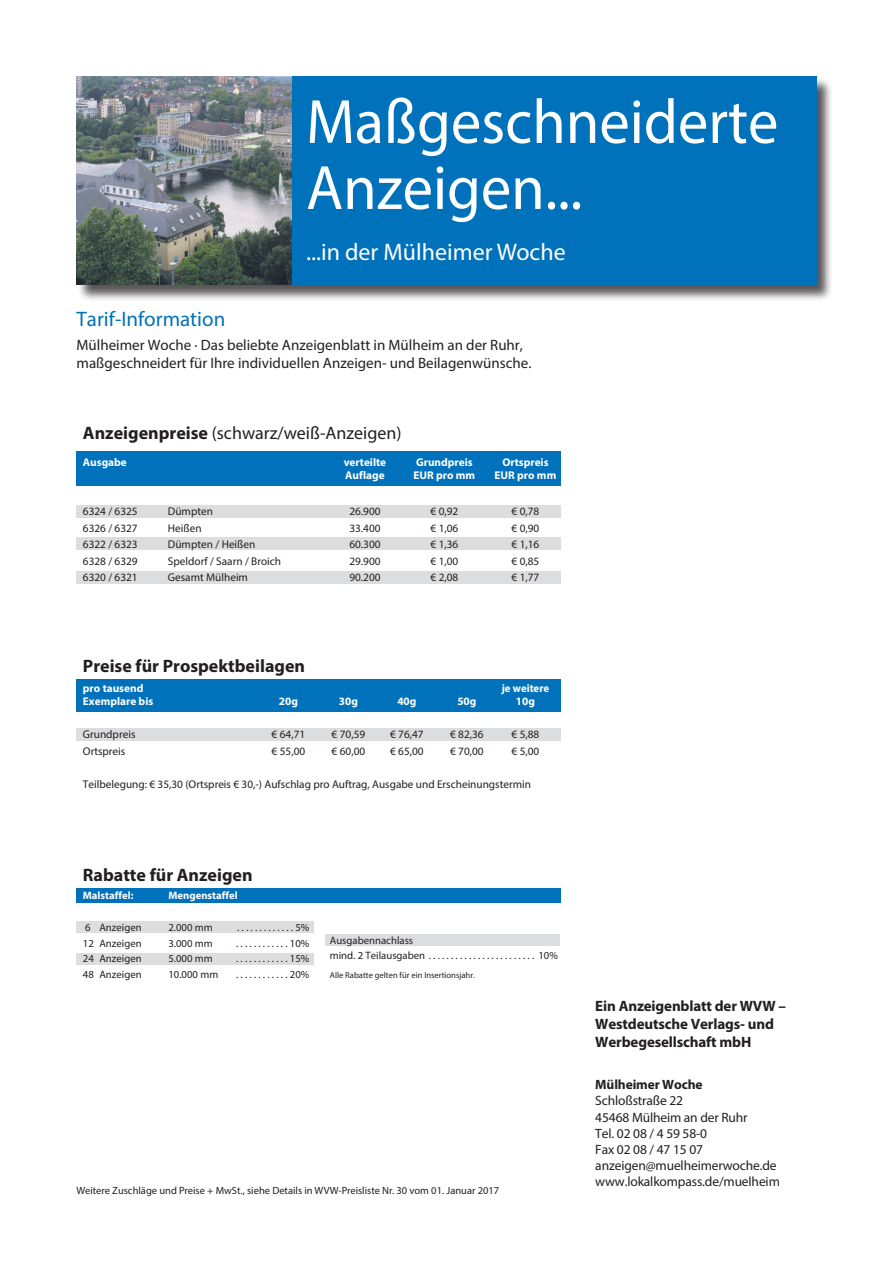
<style>
.page{position:relative;width:893px;height:1263px;background:#fff}
.page>*{position:absolute;margin:0;border:0;box-sizing:border-box;transform-origin:0 0}
.t1{font:63px/66px "Myriad Pro";color:#fff;scale:.96 1}
.t2{font:24px "Myriad Pro";color:#fff}
.t3{font:21px "Myriad Pro";color:#0072bc}
.t4{font:700 18px "Myriad Pro";color:#231f20}
.t5{font:18px "Myriad Pro";color:#231f20}
.t6{font:15px "Myriad Pro";color:#231f20}
.t7{font:700 15px/18px "Myriad Pro";letter-spacing:-.01em;color:#231f20}
.t8{font:13.5px "Myriad Pro";letter-spacing:-.01em;color:#231f20}
.t9{font:700 13.5px "Myriad Pro";letter-spacing:-.01em;color:#231f20}
.t10{font:11.25px "Myriad Pro";color:#231f20}
.t11{font:700 11.25px "Myriad Pro";color:#fff}
.t12{font:700 11.25px "Myriad Pro";color:#fff;scale:.96 1}
.t13{font:10.65px "Myriad Pro";color:#231f20}
.t14{font:700 10.65px "Myriad Pro";color:#fff}
.t15{font:10.5px "Myriad Pro";color:#231f20}
.t16{font:8.55px "Myriad Pro";color:#231f20}
.s1{font-weight:700}
</style>
<div class="page">
<div style="left:77px;top:537px;width:484px;height:13px;background:#dcdddf"></div>
<div style="left:77px;top:505px;width:484px;height:13px;background:#dcdddf"></div>
<div style="left:77px;top:451px;width:484px;height:35px;background:#0072bc"></div>
<div style="left:77px;top:571px;width:484px;height:13px;background:#dcdddf"></div>
<div style="left:77px;top:77px;width:756px;height:224px;background:#231f20;opacity:.75"></div>
<div style="left:77px;top:77px;width:739px;height:208px;background:#0072bc"></div>
<img style="left:77px;top:77px;width:214px;height:208px">
<div style="left:77px;top:921px;width:237px;height:12px;background:#dcdddf"></div>
<div style="left:77px;top:953px;width:237px;height:12px;background:#dcdddf"></div>
<div style="left:77px;top:888px;width:484px;height:15px;background:#0072bc"></div>
<div style="left:325px;top:934px;width:235px;height:12px;background:#dcdddf"></div>
<div style="left:77px;top:728px;width:484px;height:13px;background:#dcdddf"></div>
<div style="left:77px;top:680px;width:484px;height:32px;background:#0072bc"></div>
<p class="t1" style="left:306px;top:88px;width:493px">Maßgeschneiderte<br>Anzeigen...</p>
<p class="t2" style="left:306px;top:237px;width:261px">...in der Mülheimer Woche</p>
<p class="t3" style="left:77px;top:306px;width:150px">Tarif-Information</p>
<p class="t6" style="left:77px;top:336px;width:448px">Mülheimer Woche · Das beliebte Anzeigenblatt in Mülheim an der Ruhr,</p>
<p class="t6" style="left:77px;top:354px;width:456px">maßgeschneidert für Ihre individuellen Anzeigen- und Beilagenwünsche.</p>
<p class="t5" style="left:83px;top:422px;width:320px"><span class="s1">Anzeigenpreise</span> (schwarz/weiß-Anzeigen)</p>
<p class="t11" style="left:83px;top:454px;width:46px">Ausgabe</p>
<p class="t11" style="left:344px;top:454px;width:44px">verteilte</p>
<p class="t11" style="left:416px;top:454px;width:58px">Grundpreis</p>
<p class="t11" style="left:502px;top:454px;width:48px">Ortspreis</p>
<p class="t11" style="left:345px;top:468px;width:41px">Auflage</p>
<p class="t11" style="left:414px;top:468px;width:63px">EUR pro mm</p>
<p class="t11" style="left:495px;top:468px;width:63px">EUR pro mm</p>
<p class="t10" style="left:83px;top:504px;width:56px">6324 / 6325</p>
<p class="t10" style="left:168px;top:504px;width:47px">Dümpten</p>
<p class="t10" style="left:349px;top:504px;width:33px">26.900</p>
<p class="t10" style="left:431px;top:504px;width:29px">€ 0,92</p>
<p class="t10" style="left:512px;top:504px;width:29px">€ 0,78</p>
<p class="t10" style="left:83px;top:521px;width:56px">6326 / 6327</p>
<p class="t10" style="left:168px;top:521px;width:35px">Heißen</p>
<p class="t10" style="left:349px;top:521px;width:33px">33.400</p>
<p class="t10" style="left:431px;top:521px;width:29px">€ 1,06</p>
<p class="t10" style="left:512px;top:521px;width:29px">€ 0,90</p>
<p class="t10" style="left:83px;top:537px;width:56px">6322 / 6323</p>
<p class="t10" style="left:168px;top:537px;width:89px">Dümpten / Heißen</p>
<p class="t10" style="left:349px;top:537px;width:33px">60.300</p>
<p class="t10" style="left:431px;top:537px;width:29px">€ 1,36</p>
<p class="t10" style="left:512px;top:537px;width:29px">€ 1,16</p>
<p class="t10" style="left:83px;top:554px;width:56px">6328 / 6329</p>
<p class="t10" style="left:168px;top:554px;width:115px">Speldorf / Saarn / Broich</p>
<p class="t10" style="left:349px;top:554px;width:33px">29.900</p>
<p class="t10" style="left:431px;top:554px;width:29px">€ 1,00</p>
<p class="t10" style="left:512px;top:554px;width:29px">€ 0,85</p>
<p class="t10" style="left:83px;top:570px;width:56px">6320 / 6321</p>
<p class="t10" style="left:168px;top:570px;width:82px">Gesamt Mülheim</p>
<p class="t10" style="left:349px;top:570px;width:33px">90.200</p>
<p class="t10" style="left:431px;top:570px;width:29px">€ 2,08</p>
<p class="t10" style="left:512px;top:570px;width:29px">€ 1,77</p>
<p class="t4" style="left:83px;top:654px;width:224px">Preise für Prospektbeilagen</p>
<p class="t11" style="left:83px;top:681px;width:62px">pro tausend</p>
<p class="t12" style="left:502px;top:681px;width:51px">je weitere</p>
<p class="t11" style="left:83px;top:694px;width:72px">Exemplare bis</p>
<p class="t11" style="left:279px;top:694px;width:21px">20g</p>
<p class="t11" style="left:339px;top:694px;width:21px">30g</p>
<p class="t11" style="left:397px;top:694px;width:21px">40g</p>
<p class="t11" style="left:457px;top:694px;width:21px">50g</p>
<p class="t11" style="left:516px;top:694px;width:21px">10g</p>
<p class="t10" style="left:83px;top:728px;width:54px">Grundpreis</p>
<p class="t10" style="left:272px;top:728px;width:35px">€ 64,71</p>
<p class="t10" style="left:332px;top:728px;width:35px">€ 70,59</p>
<p class="t10" style="left:390px;top:728px;width:35px">€ 76,47</p>
<p class="t10" style="left:450px;top:728px;width:35px">€ 82,36</p>
<p class="t10" style="left:512px;top:728px;width:29px">€ 5,88</p>
<p class="t10" style="left:83px;top:744px;width:44px">Ortspreis</p>
<p class="t10" style="left:272px;top:744px;width:35px">€ 55,00</p>
<p class="t10" style="left:332px;top:744px;width:35px">€ 60,00</p>
<p class="t10" style="left:390px;top:744px;width:35px">€ 65,00</p>
<p class="t10" style="left:450px;top:744px;width:35px">€ 70,00</p>
<p class="t10" style="left:512px;top:744px;width:29px">€ 5,00</p>
<p class="t10" style="left:83px;top:777px;width:450px">Teilbelegung: € 35,30 (Ortspreis € 30,-) Aufschlag pro Auftrag, Ausgabe und Erscheinungstermin</p>
<p class="t4" style="left:83px;top:863px;width:171px">Rabatte für Anzeigen</p>
<p class="t14" style="left:83px;top:889px;width:52px">Malstaffel:</p>
<p class="t14" style="left:168px;top:889px;width:71px">Mengenstaffel</p>
<p class="t13" style="left:85px;top:921px;width:58px">6 Anzeigen</p>
<p class="t13" style="left:168px;top:921px;width:46px">2.000 mm</p>
<p class="t13" style="left:237px;top:921px;width:74px">. . . . . . . . . . . . . 5%</p>
<p class="t13" style="left:83px;top:936px;width:60px">12 Anzeigen</p>
<p class="t13" style="left:168px;top:936px;width:46px">3.000 mm</p>
<p class="t13" style="left:236px;top:936px;width:75px">. . . . . . . . . . . . 10%</p>
<p class="t13" style="left:83px;top:952px;width:60px">24 Anzeigen</p>
<p class="t13" style="left:168px;top:952px;width:46px">5.000 mm</p>
<p class="t13" style="left:236px;top:952px;width:75px">. . . . . . . . . . . . 15%</p>
<p class="t13" style="left:83px;top:968px;width:60px">48 Anzeigen</p>
<p class="t13" style="left:168px;top:968px;width:51px">10.000 mm</p>
<p class="t13" style="left:236px;top:968px;width:75px">. . . . . . . . . . . . 20%</p>
<p class="t13" style="left:330px;top:933px;width:85px">Ausgabennachlass</p>
<p class="t13" style="left:330px;top:949px;width:100px">mind. 2 Teilausgaben.........................</p>
<p class="t13" style="left:538px;top:949px;width:21px">10%</p>
<p class="t16" style="left:330px;top:970px;width:147px">Alle Rabatte gelten für ein Insertionsjahr.</p>
<p class="t15" style="left:77px;top:1184px;width:424px">Weitere Zuschläge und Preise + MwSt., siehe Details in WVW-Preisliste Nr. 30 vom 01. Januar 2017</p>
<p class="t7" style="left:595px;top:997px;width:192px">Ein Anzeigenblatt der WVW –<br>Westdeutsche Verlags- und<br>Werbegesellschaft mbH</p>
<p class="t9" style="left:595px;top:1076px;width:109px">Mülheimer Woche</p>
<p class="t8" style="left:595px;top:1092px;width:89px">Schloßstraße 22</p>
<p class="t8" style="left:595px;top:1109px;width:154px">45468 Mülheim an der Ruhr</p>
<p class="t8" style="left:595px;top:1125px;width:113px">Tel. 02 08 / 4 59 58-0</p>
<p class="t8" style="left:595px;top:1141px;width:109px">Fax 02 08 / 47 15 07</p>
<p class="t8" style="left:595px;top:1157px;width:183px">anzeigen@muelheimerwoche.de</p>
<p class="t8" style="left:595px;top:1173px;width:186px">www.lokalkompass.de/muelheim</p>
</div>
